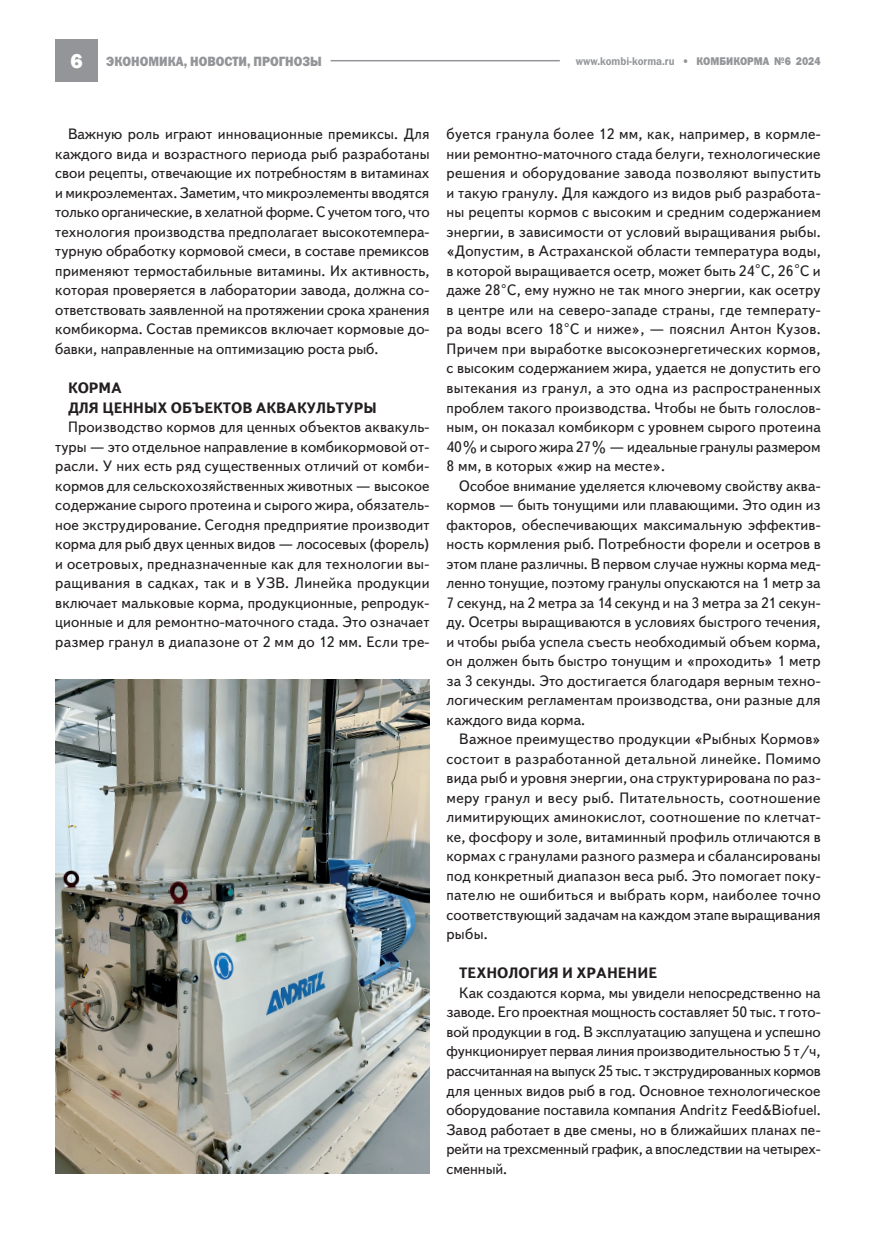
<style>
.page{position:relative;width:893px;height:1234px;background:#fff}
.page>*{position:absolute;margin:0;border:0;box-sizing:border-box;transform-origin:0 0}
.Osnovnoy_text-10-13{font:15px/19.5px "Text Book C";color:#231f20;text-align:justify}
.Osnovnoy_text-10-13-2{font:700 15px "Text Book C";color:#231f20}
.t1{font:13.5px "Franklin Gothic Heavy C";color:#939598;scale:.9 1}
.t2{font:11.25px "Franklin Gothic Demi C";color:#939598;scale:.9 1}
.t3{font:11.25px "Franklin Gothic Heavy C";color:#939598;scale:.9 1}
.s1{font-family:"Franklin Gothic";font-weight:800;font-size:21px;color:#fff}
.s2{font-family:"Franklin Gothic Heavy C"}
.s3{font-size:18px}
</style>
<div class="page">
<div style="left:55px;top:39px;width:43px;height:42px;background:#939598"></div>
<hr style="left:331px;top:60px;width:229px;height:1px;background:#939598">
<img style="left:55px;top:679px;width:374px;height:494px">
<p class="t1" style="left:70px;top:54px;width:281px"><span class="s1">6</span> экономика, новости, прогнозы</p>
<p class="t2" style="left:576px;top:54px;width:144px">www.kombi-korma.ru <span class="s2">• КОМ</span></p>
<p class="t3" style="left:719px;top:54px;width:17px">БИКОРМА</p>
<p class="t3" style="left:774px;top:54px;width:53px">№6 2024</p>
<p class="Osnovnoy_text-10-13" style="left:55px;top:125px;width:376px;text-indent:13px">Важную роль играют инновационные премиксы. Для каждого вида и возрастного периода рыб разработаны свои рецепты, отвечающие их потребностям в витаминах и микроэлементах. Заметим, что микроэлементы вводятся только органические, в хелатной форме. С учетом того, что технология производства предполагает высокотемпера&shy;турную обработку кормовой смеси, в составе премиксов применяют термостабильные витамины. Их активность, которая проверяется в лаборатории завода, должна со&shy;ответствовать заявленной на протяжении срока хранения комбикорма. Состав премиксов включает кормовые до&shy;бавки, направленные на оптимизацию роста рыб.</p>
<p class="Osnovnoy_text-10-13-2" style="left:68px;top:379px;width:55px">КОРМА</p>
<p class="Osnovnoy_text-10-13-2" style="left:68px;top:398px;width:310px">ДЛЯ ЦЕННЫХ ОБЪЕКТОВ АКВАКУЛЬТУРЫ</p>
<p class="Osnovnoy_text-10-13" style="left:55px;top:417px;width:376px;text-indent:13px">Производство кормов для ценных объектов аквакуль&shy;туры — это отдельное направление в комбикормовой от&shy;расли. У них есть ряд существенных отличий от комби&shy;кормов для сельскохозяйственных животных — высокое содержание сырого протеина и сырого жира, обязатель&shy;ное экструдирование. Сегодня предприятие производит корма для рыб двух ценных видов — лососевых (форель) и осетровых, предназначенные как для технологии вы&shy;ращивания в садках, так и в УЗВ. Линейка продукции включает мальковые корма, продукционные, репродук&shy;ционные и для ремонтно-маточного стада. Это означает размер гранул в диапазоне от 2 мм до 12 мм. Если тре-</p>
<p class="Osnovnoy_text-10-13" style="left:446px;top:125px;width:376px">буется гранула более 12 мм, как, например, в кормле&shy;нии ремонтно-маточного стада белуги, технологические решения и оборудование завода позволяют выпустить и такую гранулу. Для каждого из видов рыб разработа&shy;ны рецепты кормов с высоким и средним содержанием энергии, в зависимости от условий выращивания рыбы. «Допустим, в Астраханской области температура воды, в которой выращивается осетр, может быть 24<span class="s3">°</span>С, 26<span class="s3">°</span>С и даже 28<span class="s3">°</span>С, ему нужно не так много энергии, как осетру в центре или на северо-западе страны, где температу&shy;ра воды всего 18<span class="s3">°</span>С и ниже», — пояснил Антон Кузов.<br>Причем при выработке высокоэнергетических кормов, с высоким содержанием жира, удается не допустить его вытекания из гранул, а это одна из распространенных проблем такого производства. Чтобы не быть голослов&shy;ным, он показал комбикорм с уровнем сырого протеина 40% и сырого жира 27% — идеальные гранулы размером 8 мм, в которых «жир на месте».</p>
<p class="Osnovnoy_text-10-13" style="left:446px;top:476px;width:376px;text-indent:13px">Особое внимание уделяется ключевому свойству аква&shy;кормов — быть тонущими или плавающими. Это один из факторов, обеспечивающих максимальную эффектив&shy;ность кормления рыб. Потребности форели и осетров в этом плане различны. В первом случае нужны корма мед&shy;ленно тонущие, поэтому гранулы опускаются на 1 метр за 7 секунд, на 2 метра за 14 секунд и на 3 метра за 21 секун&shy;ду. Осетры выращиваются в условиях быстрого течения, и чтобы рыба успела съесть необходимый объем корма, он должен быть быстро тонущим и «проходить» 1 метр за 3 секунды. Это достигается благодаря верным техно&shy;логическим регламентам производства, они разные для каждого вида корма.</p>
<p class="Osnovnoy_text-10-13" style="left:446px;top:729px;width:376px;text-indent:13px">Важное преимущество продукции «Рыбных Кормов» состоит в разработанной детальной линейке. Помимо вида рыб и уровня энергии, она структурирована по раз&shy;меру гранул и весу рыб. Питательность, соотношение лимитирующих аминокислот, соотношение по клетчат&shy;ке, фосфору и золе, витаминный профиль отличаются в кормах с гранулами разного размера и сбалансированы под конкретный диапазон веса рыб. Это помогает поку&shy;пателю не ошибиться и выбрать корм, наиболее точно соответствующий задачам на каждом этапе выращивания рыбы.</p>
<p class="Osnovnoy_text-10-13-2" style="left:459px;top:964px;width:199px">ТЕХНОЛОГИЯ И ХРАНЕНИЕ</p>
<p class="Osnovnoy_text-10-13" style="left:446px;top:983px;width:376px;text-indent:13px">Как создаются корма, мы увидели непосредственно на заводе. Его проектная мощность составляет 50 тыс. т гото&shy;вой продукции в год. В эксплуатацию запущена и успешно функционирует первая линия производительностью 5 т/ч, рассчитанная на выпуск 25 тыс. т экструдированных кормов для ценных видов рыб в год. Основное технологическое оборудование поставила компания Andritz Feed&amp;Biofuel.<br>Завод работает в две смены, но в ближайших планах пе&shy;рейти на трехсменный график, а впоследствии на четырех&shy;сменный.</p>
</div>
